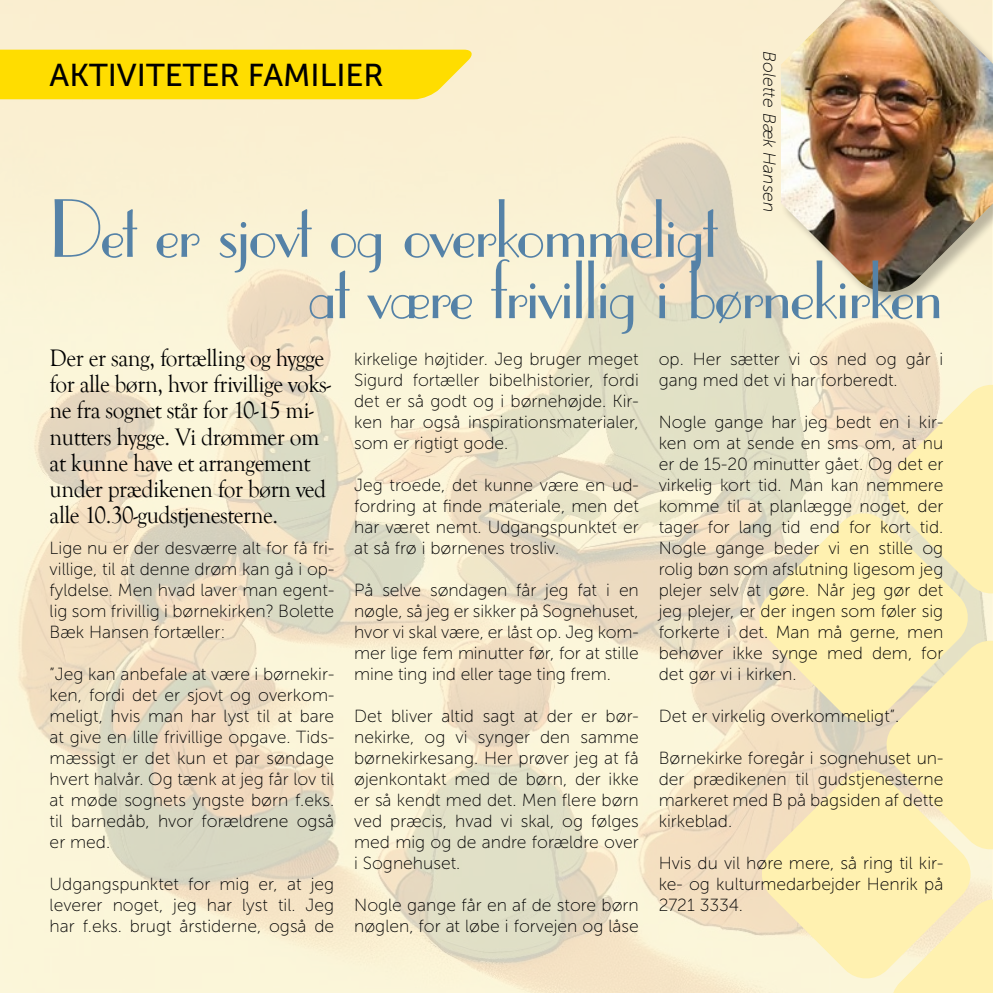
<style>
.page{position:relative;width:993px;height:993px;background:#fff}
.page>*{position:absolute;margin:0;border:0;box-sizing:border-box;transform-origin:0 0}
.t1{font:78.75px/61.2px "Parisian BT";letter-spacing:-.03em;color:#5582a7}
.t2{font:31.5px "Museo Sans 500";color:#000}
.t3{font:24.5px/26.2px "Goudy Old Style T";letter-spacing:-.02em;color:#000;scale:.95 1}
.t4{font:17.5px/21px "Museo Sans 100";color:#000;text-align:justify}
.t5{font:italic 17.5px "Museo Sans 100";color:#000}
</style>
<div class="page">
<hr style="left:992px;top:0;width:1px;height:992px;background:#fff8da">
<img style="left:0;top:0;width:991px;height:992px">
<svg style="left:756px;top:510px;width:214px;height:214px;background:#f8ebb7"></svg>
<svg style="left:758px;top:766px;width:215px;height:215px;background:#fbedb8"></svg>
<svg style="left:888px;top:895px;width:104px;height:97px;background:#fdefb6"></svg>
<svg style="left:883px;top:637px;width:109px;height:215px;background:#fbeeb3"></svg>
<svg style="left:884px;top:382px;width:108px;height:214px;background:#f9ecb6"></svg>
<div style="left:780px;top:0;width:212px;height:307px;background:#000;opacity:.25"></div>
<img style="left:780px;top:0;width:212px;height:293px">
<div style="left:0;top:50px;width:474px;height:49px;background:#fd0"></div>
<p class="t5" style="left:778px;top:51px;width:162px;rotate:90deg">Bolette Bæk Hansen</p>
<h2 class="t2" style="left:50px;top:58px;width:335px">AKTIVITETER FAMILIER</h2>
<h1 class="t1" style="left:307px;top:197px;width:637px;text-indent:-258px">Det er sjovt og overkommeligt<br>at være frivillig i børnekirken</h1>
<h3 class="t3" style="left:50px;top:345px;width:297px">Der er sang, fortælling og hygge for alle børn, hvor frivillige voks&shy;ne fra sognet står for 10-15 mi&shy;nutters hygge. Vi drømmer om at kunne have et arrangement under prædikenen for børn ved alle 10.30-gudstjenesterne.</h3>
<p class="t4" style="left:50px;top:537px;width:286px">Lige nu er der desværre alt for få fri&shy;villige, til at denne drøm kan gå i op&shy;fyldelse. Men hvad laver man egent&shy;lig som frivillig i børnekirken? Bolette Bæk Hansen fortæller:</p>
<p class="t4" style="left:50px;top:663px;width:286px">”Jeg kan anbefale at være i børnekir&shy;ken, fordi det er sjovt og overkom&shy;meligt, hvis man har lyst til at bare at give en lille frivillige opgave. Tids&shy;mæssigt er det kun et par søndage hvert halvår. Og tænk at jeg får lov til at møde sognets yngste børn f.eks. til barnedåb, hvor forældrene også er med.</p>
<p class="t4" style="left:50px;top:873px;width:286px">Udgangspunktet for mig er, at jeg leverer noget, jeg har lyst til. Jeg har f.eks. brugt årstiderne, også de</p>
<p class="t4" style="left:658px;top:348px;width:286px">op. Her sætter vi os ned og går i gang med det vi har forberedt.</p>
<p class="t4" style="left:658px;top:411px;width:286px">Nogle gange har jeg bedt en i kir&shy;ken om at sende en sms om, at nu er de 15-20 minutter gået. Og det er virkelig kort tid. Man kan nemmere komme til at planlægge noget, der tager for lang tid end for kort tid.<br>Nogle gange beder vi en stille og rolig bøn som afslutning ligesom jeg plejer selv at gøre. Når jeg gør det jeg plejer, er der ingen som føler sig forkerte i det. Man må gerne, men behøver ikke synge med dem, for det gør vi i kirken.</p>
<p class="t4" style="left:658px;top:705px;width:242px">Det er virkelig overkommeligt”.</p>
<p class="t4" style="left:658px;top:747px;width:286px">Børnekirke foregår i sognehuset un&shy;der prædikenen til gudstjenesterne markeret med B på bagsiden af dette kirkeblad.</p>
<p class="t4" style="left:658px;top:852px;width:286px">Hvis du vil høre mere, så ring til kir&shy;ke- og kulturmedarbejder Henrik på 2721 3334.</p>
<p class="t4" style="left:354px;top:348px;width:286px">kirkelige højtider. Jeg bruger meget Sigurd fortæller bibelhistorier, fordi det er så godt og i børnehøjde. Kir&shy;ken har også inspirationsmaterialer, som er rigtigt gode.</p>
<p class="t4" style="left:354px;top:474px;width:286px">Jeg troede, det kunne være en ud&shy;fordring at finde materiale, men det har været nemt. Udgangspunktet er at så frø i børnenes trosliv.</p>
<p class="t4" style="left:354px;top:579px;width:286px">På selve søndagen får jeg fat i en nøgle, så jeg er sikker på Sognehuset, hvor vi skal være, er låst op. Jeg kom&shy;mer lige fem minutter før, for at stille mine ting ind eller tage ting frem.</p>
<p class="t4" style="left:354px;top:705px;width:286px">Det bliver altid sagt at der er bør&shy;nekirke, og vi synger den samme børnekirkesang. Her prøver jeg at få øjenkontakt med de børn, der ikke er så kendt med det. Men flere børn ved præcis, hvad vi skal, og følges med mig og de andre forældre over i Sognehuset.</p>
<p class="t4" style="left:354px;top:894px;width:286px">Nogle gange får en af de store børn nøglen, for at løbe i forvejen og låse</p>
</div>
